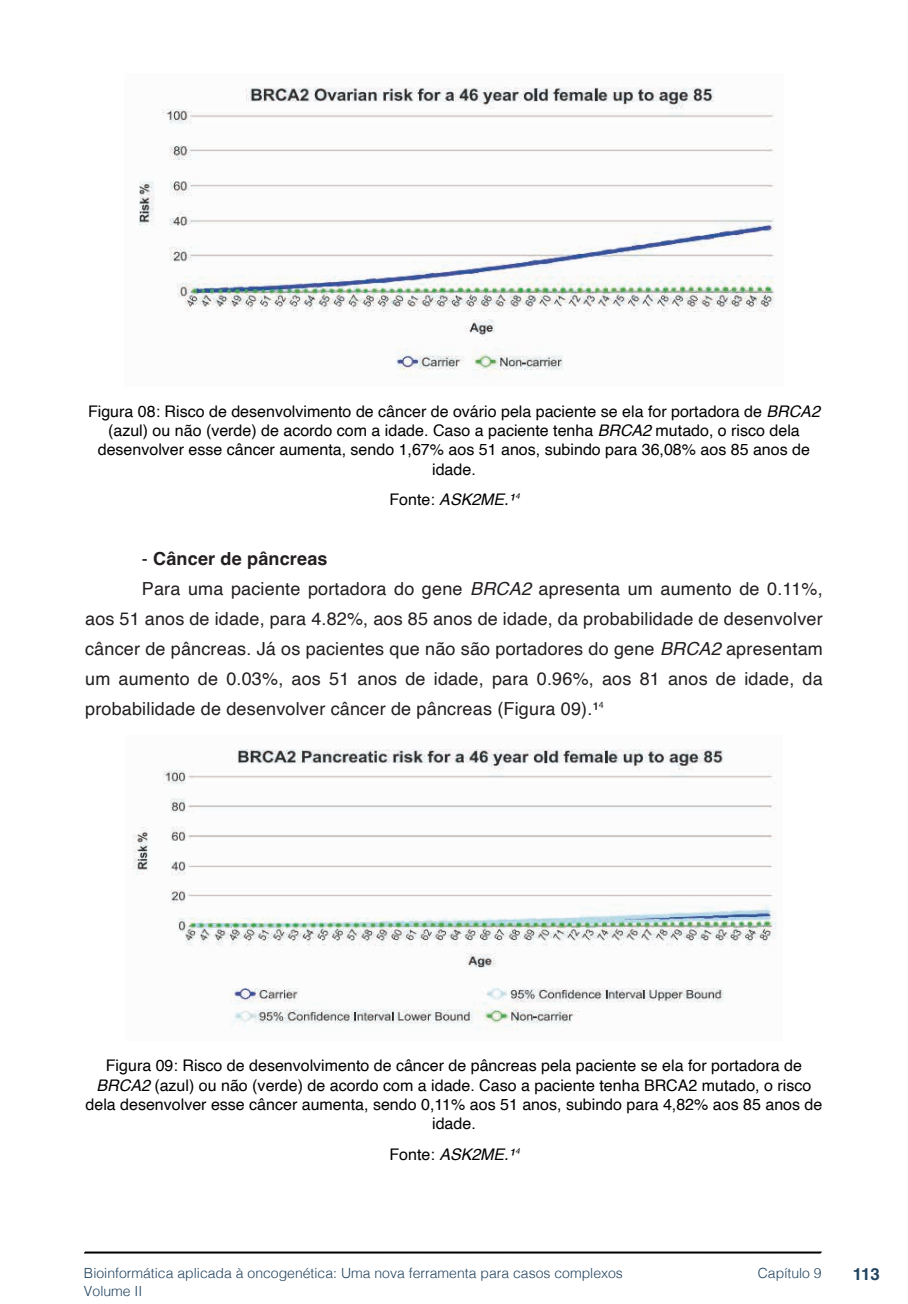
<style>
.page{position:relative;width:908px;height:1304px;background:#fff}
.page>*{position:absolute;margin:0;border:0;box-sizing:border-box;transform-origin:0 0}
.t1{font:18px "Helvetica";letter-spacing:.01em;color:#231f20}
.t2{font:700 18px "Helvetica";letter-spacing:.01em;color:#231f20}
.t3{font:700 16.8px "Helvetica";color:#23445f}
.t4{font:16px/19.2px "Helvetica";color:#000;text-align:center}
.t5{font:italic 16px "Helvetica";color:#000}
.t6{font:300 14px/18px "Helvetica";color:#23445f}
.s1{font-style:italic}
.s2{font-style:normal}
.s3{font-weight:400}
</style>
<div class="page">
<svg style="left:84px;top:1251px;width:737px;height:3px;background:#515151"></svg>
<img style="left:139px;top:87px;width:636px;height:290px">
<img style="left:132px;top:749px;width:645px;height:282px">
<p class="t4" style="left:88px;top:402px;width:733px">Figura 08: Risco de desenvolvimento de câncer de ovário pela paciente se ela for portadora de <span class="s1">BRCA2 </span>(azul) ou não (verde) de acordo com a idade. Caso a paciente tenha <span class="s1">BRCA2</span> mutado, o risco dela desenvolver esse câncer aumenta, sendo 1,67% aos 51 anos, subindo para 36,08% aos 85 anos de idade.</p>
<p class="t5" style="left:389px;top:487px;width:130px"><span class="s2">Fonte:</span> ASK2ME.¹⁴</p>
<p class="t2" style="left:142px;top:548px;width:187px"><span class="s3">-</span> Câncer de pâncreas</p>
<p class="t1" style="left:142px;top:575px;width:682px">Para uma paciente portadora do gene <span class="s1">BRCA2</span> apresenta um aumento de 0.11%,</p>
<p class="t1" style="left:85px;top:605px;width:738px">aos 51 anos de idade, para 4.82%, aos 85 anos de idade, da probabilidade de desenvolver</p>
<p class="t1" style="left:85px;top:635px;width:738px">câncer de pâncreas. Já os pacientes que não são portadores do gene <span class="s1">BRCA2</span> apresentam</p>
<p class="t1" style="left:85px;top:665px;width:738px">um aumento de 0.03%, aos 51 anos de idade, para 0.96%, aos 81 anos de idade, da</p>
<p class="t1" style="left:85px;top:695px;width:520px">probabilidade de desenvolver câncer de pâncreas (Figura 09).¹⁴</p>
<p class="t4" style="left:85px;top:1057px;width:738px">Figura 09: Risco de desenvolvimento de câncer de pâncreas pela paciente se ela for portadora de <span class="s1">BRCA2</span> (azul) ou não (verde) de acordo com a idade. Caso a paciente tenha BRCA2 mutado, o risco dela desenvolver esse câncer aumenta, sendo 0,11% aos 51 anos, subindo para 4,82% aos 85 anos de idade.</p>
<p class="t5" style="left:389px;top:1141px;width:130px"><span class="s2">Fonte:</span> ASK2ME.¹⁴</p>
<p class="t6" style="left:84px;top:1263px;width:540px">Bioinformática aplicada à oncogenética: Uma nova ferramenta para casos complexos<br>Volume II</p>
<p class="t6" style="left:757px;top:1263px;width:65px">Capítulo 9</p>
<p class="t3" style="left:852px;top:1264px;width:29px">113</p>
</div>
